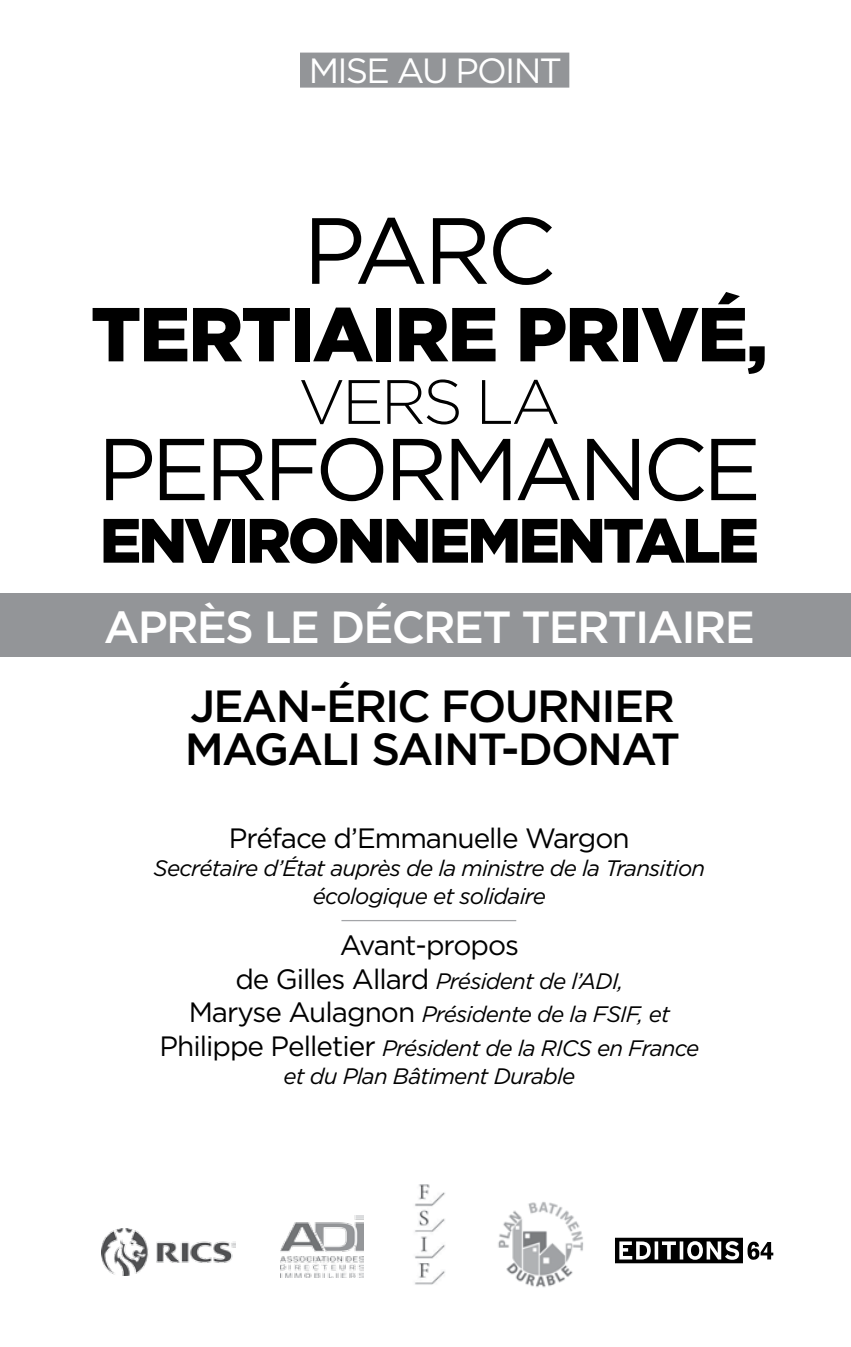
<style>
.page{position:relative;width:851px;height:1347px;background:#fff}
.page>*{position:absolute;margin:0;border:0;box-sizing:border-box;transform-origin:0 0}
.t1{font:93.75px "Gotham";color:#000}
.t2{font:87.5px "Gotham";color:#000}
.t3{font:900 76.25px "Gotham";letter-spacing:-.025em;color:#000}
.t4{font:900 62.5px "Gotham";letter-spacing:-.05em;color:#000}
.t5{font:300 62.5px "Gotham";letter-spacing:-.05em;color:#000}
.t6{font:500 45px/42.5px "Gotham";letter-spacing:-.04em;color:#000}
.t7{font:500 45px "Gotham";letter-spacing:-.04em;color:#fff}
.t8{font:35px "Gotham";color:#fff}
.t9{font:28px "Gotham";letter-spacing:-.035em;color:#000}
.t10{font:italic 22.25px/33.5px "Gotham";letter-spacing:-.035em;color:#000;text-align:center}
.s1{font-style:normal;font-size:28px}
</style>
<div class="page">
<svg style="left:615px;top:1237px;width:158px;height:26px"></svg>
<img style="left:102px;top:1228px;width:134px;height:47px">
<img style="left:281px;top:1215px;width:82px;height:62px">
<img style="left:498px;top:1201px;width:86px;height:87px">
<img style="left:415px;top:1184px;width:30px;height:101px">
<div style="left:300px;top:53px;width:269px;height:35px;background:#939598"></div>
<div style="left:0;top:592px;width:850px;height:64px;background:#939598"></div>
<hr style="left:341px;top:920px;width:175px;height:1px;background:#a3a5a8">
<h3 class="t8" style="left:309px;top:48px;width:255px">Mise au point</h3>
<h1 class="t1" style="left:303px;top:191px;width:255px">PARC</h1>
<h3 class="t3" style="left:91px;top:282px;width:678px">TERTIAIRE PRIVÉ,</h3>
<h3 class="t5" style="left:298px;top:362px;width:264px">VERS LA</h3>
<h2 class="t2" style="left:97px;top:413px;width:665px">performance</h2>
<h3 class="t4" style="left:100px;top:497px;width:654px">ENVIRONNEMENTALE</h3>
<h3 class="t7" style="left:104px;top:597px;width:652px">APRÈS LE DÉCRET TERTIAIRE</h3>
<h3 class="t6" style="left:185px;top:684px;width:497px">JEAN-ÉRIC FOURNIER<br>MAGALI SAINT-DONAT</h3>
<p class="t9" style="left:229px;top:820px;width:402px">Préface d’Emmanuelle Wargon</p>
<p class="t10" style="left:153px;top:854px;width:553px;line-height:28px">Secrétaire d’État auprès de la ministre de la Transition écologique et solidaire</p>
<p class="t9" style="left:340px;top:927px;width:181px">Avant-propos</p>
<p class="t10" style="left:159px;top:963px;width:541px"><span class="s1">de Gilles Allard</span> Président de l’ADI,<br><span class="s1">Maryse Aulagnon</span> Présidente de la FSIF, et<br><span class="s1">Philippe Pelletier</span> Président de la RICS en France</p>
<p class="t10" style="left:283px;top:1058px;width:293px">et du Plan Bâtiment Durable</p>
</div>
